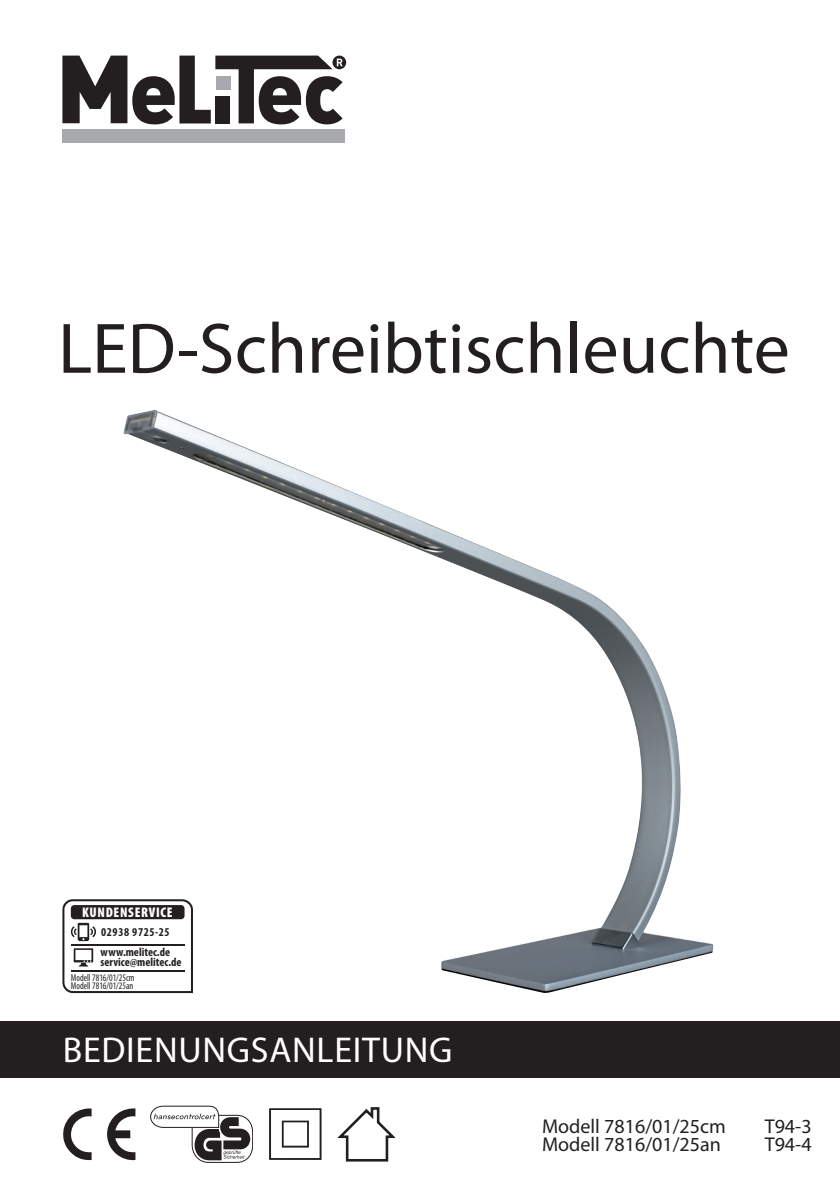
<style>
.page{position:relative;width:840px;height:1191px;background:#fff}
.page>*{position:absolute;margin:0;border:0;box-sizing:border-box;transform-origin:0 0}
.t1{font:72px "Myriad Pro";color:#231f20}
.t2{font:36px "Myriad Pro";letter-spacing:.02em;color:#fff}
.t3{font:20px "Myriad Pro";color:#231f20}
.t4{font:900 condensed 14px "Myriad Pro";letter-spacing:.05em;color:#fff}
.t5{font:700 condensed 12px/20px "Myriad Pro";letter-spacing:.025em;color:#231f20}
.t6{font:700 condensed 12px "Myriad Pro";color:#231f20}
.t7{font:condensed 10px/8px "Myriad Pro";color:#231f20;scale:.93 1}
</style>
<div class="page">
<div style="left:0;top:1020px;width:839px;height:57px;background:#231f20"></div>
<svg style="left:62px;top:899px;width:61px;height:94px"></svg>
<div style="left:71px;top:905px;width:113px;height:14px;background:#231f20;border-radius:3px"></div>
<img style="left:123px;top:410px;width:590px;height:583px">
<div style="left:62px;top:129px;width:283px;height:14px;background:#a8a9ad"></div>
<svg style="left:62px;top:56px;width:284px;height:68px"></svg>
<svg style="left:63px;top:1108px;width:72px;height:52px"></svg>
<svg style="left:338px;top:1107px;width:56px;height:55px"></svg>
<svg style="left:269px;top:1108px;width:52px;height:51px"></svg>
<svg style="left:150px;top:1106px;width:103px;height:56px"></svg>
<h1 class="t1" style="left:58px;top:309px;width:732px">LED-Schreibtischleuchte</h1>
<p class="t4" style="left:82px;top:904px;width:92px">KUNDENSERVICE</p>
<p class="t5" style="left:101px;top:922px;width:71px">02938 9725-25 www.melitec.de</p>
<p class="t6" style="left:101px;top:955px;width:82px">service@melitec.de</p>
<p class="t7" style="left:71px;top:973px;width:70px">Modell 7816/01/25cm<br>Modell 7816/01/25an</p>
<h2 class="t2" style="left:63px;top:1030px;width:391px">BEDIENUNGSANLEITUNG</h2>
<p class="t3" style="left:541px;top:1115px;width:185px">Modell 7816/01/25cm</p>
<p class="t3" style="left:764px;top:1115px;width:48px">T94-3</p>
<p class="t3" style="left:541px;top:1133px;width:180px">Modell 7816/01/25an</p>
<p class="t3" style="left:764px;top:1133px;width:48px">T94-4</p>
</div>
